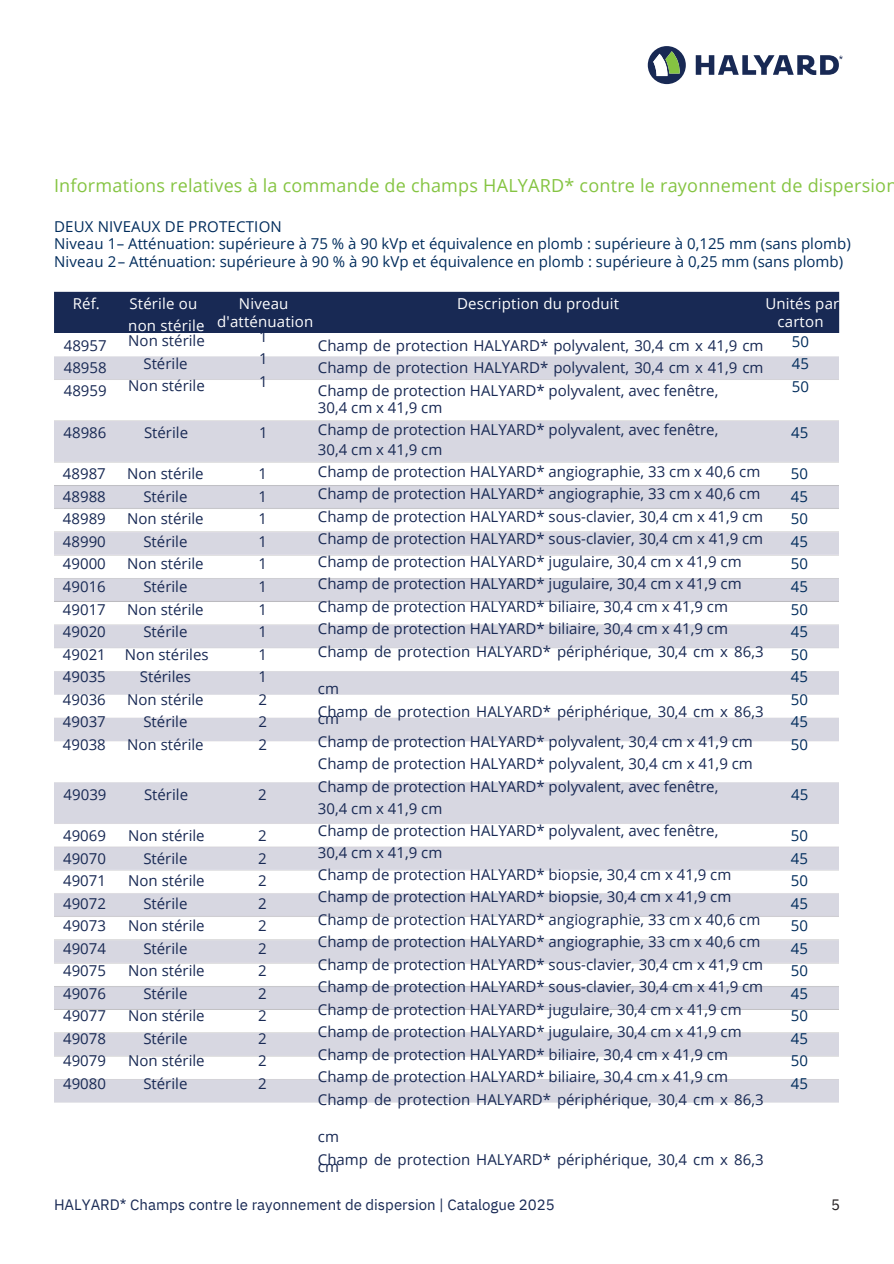
<style>
.page{position:relative;width:894px;height:1264px;background:#fff}
.page>*{position:absolute;margin:0;border:0;box-sizing:border-box;transform-origin:0 0}
.t1{font:18px "Open Sans";letter-spacing:.01em;color:#85c442}
.t2{font:15px/22.5px "Open Sans";color:#182954;text-align:justify}
.t3{font:15px/22.5px "Open Sans";color:#002c5c;text-align:justify}
.t4{font:15px/22.5px "Open Sans";letter-spacing:.01em;color:#fff;text-align:center}
.t5{font:15px "IBM Plex Sans";color:#182954}
.t6{font:15px "IBM Plex Sans";color:#231f20}
</style>
<div class="page">
<div style="left:54px;top:292px;width:784px;height:41px;background:#182954"></div>
<svg style="left:647px;top:46px;width:38px;height:38px"></svg>
<svg style="left:695px;top:55px;width:147px;height:20px"></svg>
<p class="t1" style="left:54px;top:173px;width:844px">Informations relatives à la commande de champs HALYARD* contre le rayonnement de dispersion</p>
<p class="t3" style="left:54px;top:217px;width:798px;line-height:17.9px;text-align:left">DEUX NIVEAUX DE PROTECTION<br>Niveau 1– Atténuation: supérieure à 75 % à 90 kVp et équivalence en plomb : supérieure à 0,125 mm (sans plomb)<br>Niveau 2– Atténuation: supérieure à 90 % à 90 kVp et équivalence en plomb : supérieure à 0,25 mm (sans plomb)</p>
<p class="t4" style="left:73px;top:292px;width:29px">Réf.</p>
<p class="t4" style="left:128px;top:292px;width:78px;text-align:left">Stérile ou non stérile</p>
<p class="t2" style="left:128px;top:329px;width:78px;text-align:center">Non stérile<br>Stérile<br>Non stérile</p>
<p class="t4" style="left:457px;top:292px;width:163px">Description du produit</p>
<p class="t4" style="left:765px;top:294px;width:75px;line-height:18px">Unités par carton</p>
<p class="t3" style="left:791px;top:330px;width:19px">50<br>45<br>50</p>
<p class="t4" style="left:217px;top:294px;width:98px;line-height:18.3px">Niveau d'atténuation</p>
<p class="t2" style="left:259px;top:325px;width:10px">1<br>1<br>1</p>
<p class="t2" style="left:318px;top:334px;width:447px">Champ de protection HALYARD* polyvalent, 30,4 cm x 41,9 cm Champ de protection HALYARD* polyvalent, 30,4 cm x 41,9 cm Champ de protection HALYARD* polyvalent, avec fenêtre,</p>
<p class="t2" style="left:318px;top:395px;width:402px">30,4 cm x 41,9 cm<br>Champ de protection HALYARD* polyvalent, avec fenêtre,</p>
<p class="t2" style="left:318px;top:438px;width:447px;text-align:left">30,4 cm x 41,9 cm<br>Champ de protection HALYARD* angiographie, 33 cm x 40,6 cm Champ de protection HALYARD* angiographie, 33 cm x 40,6 cm Champ de protection HALYARD* sous-clavier, 30,4 cm x 41,9 cm Champ de protection HALYARD* sous-clavier, 30,4 cm x 41,9 cm Champ de protection HALYARD* jugulaire, 30,4 cm x 41,9 cm Champ de protection HALYARD* jugulaire, 30,4 cm x 41,9 cm Champ de protection HALYARD* biliaire, 30,4 cm x 41,9 cm Champ de protection HALYARD* biliaire, 30,4 cm x 41,9 cm Champ de protection HALYARD* périphérique, 30,4 cm x 86,3</p>
<p class="t2" style="left:318px;top:677px;width:447px">cm<br>Champ de protection HALYARD* périphérique, 30,4 cm x 86,3</p>
<p class="t2" style="left:64px;top:334px;width:44px">48957<br>48958<br>48959</p>
<p class="t2" style="left:63px;top:421px;width:44px">48986</p>
<p class="t2" style="left:144px;top:421px;width:46px">Stérile</p>
<p class="t2" style="left:63px;top:462px;width:44px">48987<br>48988<br>48989<br>48990<br>49000<br>49016<br>49017<br>49020<br>49021<br>49035<br>49036<br>49037<br>49038</p>
<p class="t2" style="left:125px;top:462px;width:85px;text-align:center">Non stérile<br>Stérile<br>Non stérile<br>Stérile<br>Non stérile<br>Stérile<br>Non stérile<br>Stérile<br>Non stériles<br>Stériles<br>Non stérile<br>Stérile<br>Non stérile</p>
<p class="t2" style="left:64px;top:782px;width:44px">49039</p>
<p class="t2" style="left:144px;top:782px;width:46px">Stérile</p>
<p class="t2" style="left:63px;top:824px;width:44px">49069<br>49070<br>49071<br>49072<br>49073<br>49074<br>49075<br>49076<br>49077<br>49078<br>49079<br>49080</p>
<p class="t2" style="left:128px;top:824px;width:78px;text-align:center">Non stérile<br>Stérile<br>Non stérile<br>Stérile<br>Non stérile<br>Stérile<br>Non stérile<br>Stérile<br>Non stérile<br>Stérile<br>Non stérile<br>Stérile</p>
<p class="t3" style="left:790px;top:421px;width:19px">45</p>
<p class="t3" style="left:790px;top:462px;width:19px">50<br>45<br>50<br>45<br>50<br>45<br>50<br>45<br>50<br>45<br>50<br>45<br>50</p>
<p class="t3" style="left:790px;top:782px;width:19px">45</p>
<p class="t3" style="left:790px;top:824px;width:19px">50<br>45<br>50<br>45<br>50<br>45<br>50<br>45<br>50<br>45<br>50<br>45</p>
<p class="t2" style="left:259px;top:421px;width:10px">1</p>
<p class="t2" style="left:258px;top:462px;width:10px">1<br>1<br>1<br>1<br>1<br>1<br>1<br>1<br>1<br>1<br>2<br>2<br>2</p>
<p class="t2" style="left:258px;top:782px;width:10px">2</p>
<p class="t2" style="left:258px;top:824px;width:10px">2<br>2<br>2<br>2<br>2<br>2<br>2<br>2<br>2<br>2<br>2<br>2</p>
<p class="t2" style="left:318px;top:707px;width:447px;text-align:left">cm<br>Champ de protection HALYARD* polyvalent, 30,4 cm x 41,9 cm Champ de protection HALYARD* polyvalent, 30,4 cm x 41,9 cm Champ de protection HALYARD* polyvalent, avec fenêtre,<br>30,4 cm x 41,9 cm<br>Champ de protection HALYARD* polyvalent, avec fenêtre,<br>30,4 cm x 41,9 cm<br>Champ de protection HALYARD* biopsie, 30,4 cm x 41,9 cm Champ de protection HALYARD* biopsie, 30,4 cm x 41,9 cm Champ de protection HALYARD* angiographie, 33 cm x 40,6 cm Champ de protection HALYARD* angiographie, 33 cm x 40,6 cm Champ de protection HALYARD* sous-clavier, 30,4 cm x 41,9 cm Champ de protection HALYARD* sous-clavier, 30,4 cm x 41,9 cm Champ de protection HALYARD* jugulaire, 30,4 cm x 41,9 cm Champ de protection HALYARD* jugulaire, 30,4 cm x 41,9 cm Champ de protection HALYARD* biliaire, 30,4 cm x 41,9 cm Champ de protection HALYARD* biliaire, 30,4 cm x 41,9 cm Champ de protection HALYARD* périphérique, 30,4 cm x 86,3</p>
<p class="t2" style="left:318px;top:1124px;width:447px">cm<br>Champ de protection HALYARD* périphérique, 30,4 cm x 86,3</p>
<p class="t2" style="left:318px;top:1155px;width:23px">cm</p>
<h3 class="t5" style="left:54px;top:1194px;width:502px">HALYARD* Champs contre le rayonnement de dispersion | Catalogue 2025</h3>
<h2 class="t6" style="left:831px;top:1194px;width:10px">5</h2>
</div>
